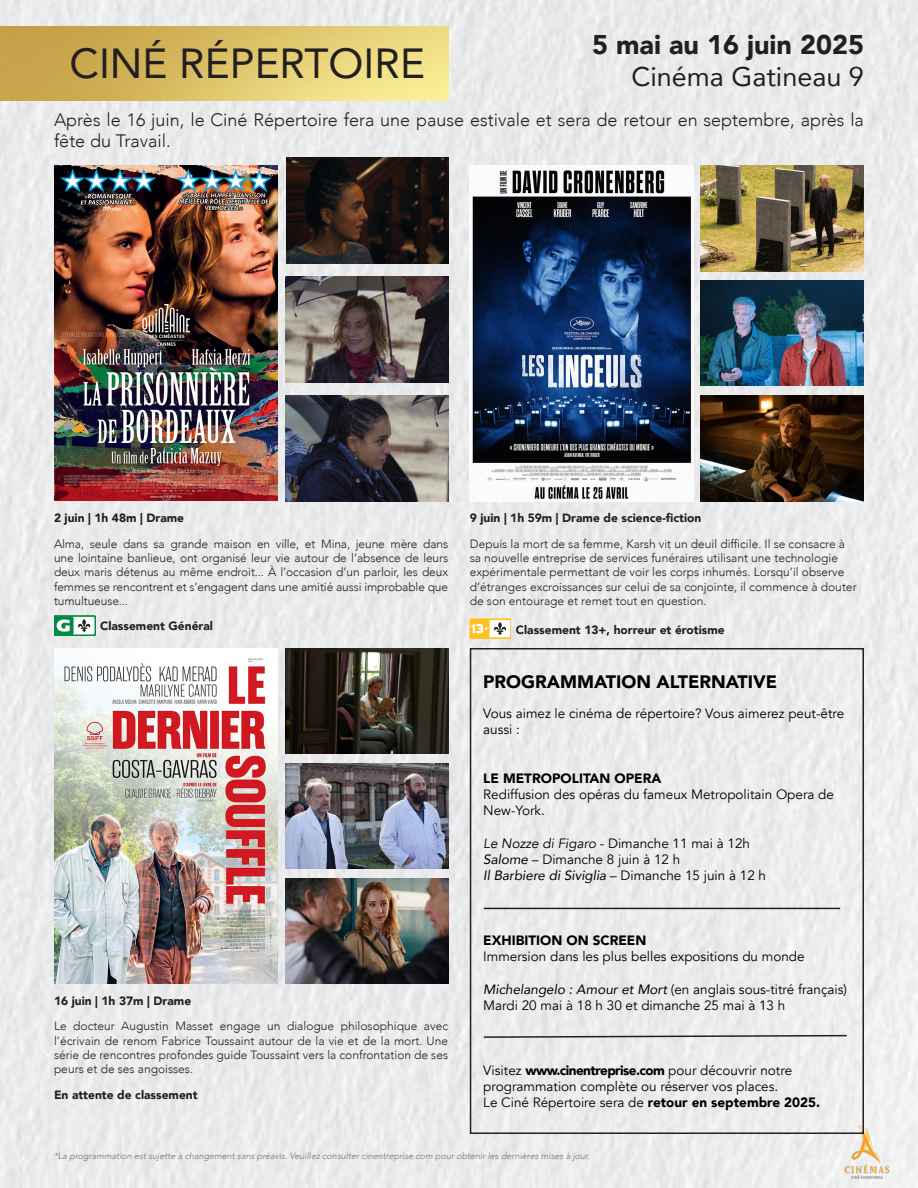
<style>
.page{position:relative;width:918px;height:1188px;background:#eaebec}
.page>*{position:absolute;margin:0;border:0;box-sizing:border-box;transform-origin:0 0}
.t1{font:42px "Avenir";color:#231f20}
.t2{font:900 27px "Avenir";color:#231f20}
.t3{font:27px "Avenir";color:#231f20}
.Paragraph_Style_1{font:300 18px/21.6px "Avenir";color:#231f20}
.t4{font:900 18px "Avenir";color:#000}
.t5{font:13.5px/16.2px "Avenir";color:#000}
.t6{font:italic 13.5px "Avenir";color:#000}
.t7{font:900 13.5px "Avenir";color:#000}
.Paragraph_Style_1-2{font:300 12px/14.4px "Avenir";color:#231f20;text-align:justify}
.t8{font:900 12px "Avenir";color:#231f20}
.t9{font:italic 300 9px "Avenir";color:#757679}
.s1{font-style:italic}
.s2{font-style:normal}
.s3{font-weight:900}
</style>
<div class="page">
<img style="left:0;top:27px;width:448px;height:73px">
<img style="left:54px;top:165px;width:224px;height:336px">
<img style="left:54px;top:648px;width:224px;height:336px">
<img style="left:470px;top:166px;width:224px;height:335px">
<img style="left:835px;top:1120px;width:58px;height:61px">
<img style="left:54px;top:616px;width:41px;height:20px">
<img style="left:470px;top:619px;width:41px;height:20px">
<img style="left:285px;top:276px;width:163px;height:106px">
<img style="left:286px;top:158px;width:162px;height:106px">
<img style="left:285px;top:395px;width:163px;height:106px">
<img style="left:701px;top:165px;width:163px;height:106px">
<img style="left:701px;top:280px;width:163px;height:106px">
<img style="left:701px;top:395px;width:163px;height:106px">
<img style="left:285px;top:648px;width:163px;height:106px">
<img style="left:285px;top:763px;width:163px;height:106px">
<img style="left:285px;top:878px;width:163px;height:106px">
<div style="left:470px;top:648px;width:394px;height:486px;border:2px solid #231f20"></div>
<hr style="left:484px;top:908px;width:356px;height:1px;background:#231f20">
<svg style="left:482px;top:1034px;width:366px;height:5px;background:#afaeaf"></svg>
<p class="t1" style="left:69px;top:29px;width:357px">CINÉ RÉPERTOIRE</p>
<p class="t2" style="left:592px;top:21px;width:273px">5 mai au 16 juin 2025</p>
<p class="t3" style="left:631px;top:55px;width:234px">Cinéma Gatineau 9</p>
<p class="Paragraph_Style_1" style="left:54px;top:109px;width:811px">Après le 16 juin, le Ciné Répertoire fera une pause estivale et sera de retour en septembre, après la fête du Travail.</p>
<p class="t8" style="left:54px;top:508px;width:132px">2 juin | 1h 48m | Drame</p>
<p class="Paragraph_Style_1-2" style="left:54px;top:536px;width:396px">Alma, seule dans sa grande maison en ville, et Mina, jeune mère dans une lointaine banlieue, ont organisé leur vie autour de l’absence de leurs deux maris détenus au même endroit... À l’occasion d’un parloir, les deux femmes se rencontrent et s’engagent dans une amitié aussi improbable que tumultueuse...</p>
<p class="t8" style="left:100px;top:616px;width:114px">Classement Général</p>
<p class="t8" style="left:54px;top:991px;width:139px">16 juin | 1h 37m | Drame</p>
<p class="Paragraph_Style_1-2" style="left:54px;top:1019px;width:396px">Le docteur Augustin Masset engage un dialogue philosophique avec l’écrivain de renom Fabrice Toussaint autour de la vie et de la mort. Une série de rencontres profondes guide Toussaint vers la confrontation de ses peurs et de ses angoisses.</p>
<p class="t8" style="left:54px;top:1084px;width:145px">En attente de classement</p>
<p class="t8" style="left:470px;top:508px;width:233px">9 juin | 1h 59m | Drame de science-fiction</p>
<p class="Paragraph_Style_1-2" style="left:470px;top:536px;width:388px;text-align:left">Depuis la mort de sa femme, Karsh vit un deuil difficile. Il se consacre à sa nouvelle entreprise de services funéraires utilisant une technologie expérimentale permettant de voir les corps inhumés. Lorsqu’il observe d’étranges excroissances sur celui de sa conjointe, il commence à douter de son entourage et remet tout en question.</p>
<p class="t8" style="left:516px;top:619px;width:210px">Classement 13+, horreur et érotisme</p>
<p class="t4" style="left:483px;top:666px;width:295px">PROGRAMMATION ALTERNATIVE</p>
<p class="t5" style="left:483px;top:706px;width:363px">Vous aimez le cinéma de répertoire? Vous aimerez peut-être aussi :</p>
<p class="t7" style="left:483px;top:767px;width:180px">LE METROPOLITAN OPERA</p>
<p class="t5" style="left:483px;top:787px;width:352px">Rediffusion des opéras du fameux Metropolitain Opera de<br>New-York.</p>
<p class="t5" style="left:483px;top:835px;width:268px"><span class="s1">Le Nozze di Figaro</span> - Dimanche 11 mai à 12h</p>
<p class="t5" style="left:483px;top:851px;width:199px"><span class="s1">Salome</span> – Dimanche 8 juin à 12 h</p>
<p class="t6" style="left:483px;top:867px;width:284px">Il Barbiere di Siviglia <span class="s2">– Dimanche 15 juin à 12 h</span></p>
<p class="t7" style="left:483px;top:929px;width:165px">EXHIBITION ON SCREEN</p>
<p class="t5" style="left:483px;top:949px;width:323px">Immersion dans les plus belles expositions du monde</p>
<p class="t5" style="left:483px;top:981px;width:365px"><span class="s1">Michelangelo : Amour et Mort</span> (en anglais sous-titré français)</p>
<p class="t5" style="left:483px;top:997px;width:304px">Mardi 20 mai à 18 h 30 et dimanche 25 mai à 13 h</p>
<p class="t5" style="left:483px;top:1062px;width:310px">Visitez <span class="s3">www.cinentreprise.com</span> pour découvrir notre programmation complète ou réserver vos places.</p>
<p class="t5" style="left:483px;top:1094px;width:338px">Le Ciné Répertoire sera de <span class="s3">retour en septembre 2025.</span></p>
<p class="t9" style="left:54px;top:1151px;width:537px">*La programmation est sujette à changement sans préavis. Veuillez consulter cinentreprise.com pour obtenir les dernières mises à jour.</p>
</div>
